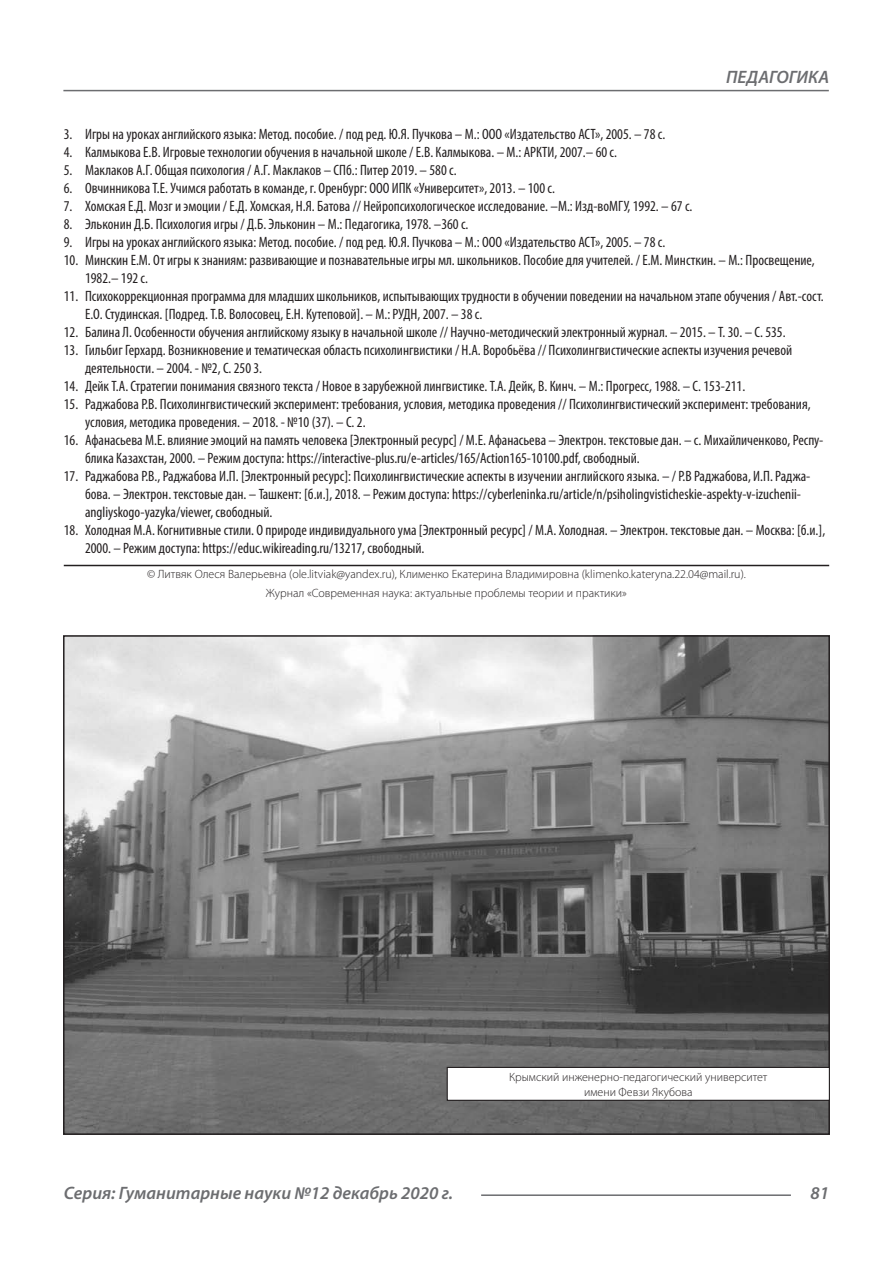
<style>
.page{position:relative;width:893px;height:1263px;background:#fff}
.page>*{position:absolute;margin:0;border:0;box-sizing:border-box;transform-origin:0 0}
.t1{font:italic 600 18px "Myriad Pro";color:#6c6d70}
.t2{font:condensed 15px/18px "Myriad Pro";color:#231f20}
.Автор_копирайт{font:300 12px/14.4px "Myriad Pro";color:#231f20;text-align:center}
</style>
<div class="page">
<hr style="left:63px;top:90px;width:766px;height:1px;background:#6c6d70">
<hr style="left:481px;top:1194px;width:310px;height:2px;background:#6c6d70">
<hr style="left:64px;top:565px;width:765px;height:1px;background:#231f20">
<img style="left:66px;top:638px;width:761px;height:494px">
<div style="left:447px;top:1067px;width:382px;height:33px;background:#fff"></div>
<div style="left:447px;top:1067px;width:383px;height:34px;border:1px solid #231f20"></div>
<p class="t1" style="left:726px;top:66px;width:104px">ПЕДАГОГИКА</p>
<p class="t2" style="left:64px;top:125px;width:603px">3. Игры на уроках английского языка: Метод. пособие. / под ред. Ю.Я. Пучкова – М.: ООО «Издательство АСТ», 2005. – 78 с.</p>
<p class="t2" style="left:64px;top:143px;width:555px">4. Калмыкова Е.В. Игровые технологии обучения в начальной школе / Е.В. Калмыкова. – М.: АРКТИ, 2007.– 60 с.</p>
<p class="t2" style="left:64px;top:161px;width:394px">5. Маклаков А.Г. Общая психология / А.Г. Маклаков – СПб.: Питер 2019. – 580 с.</p>
<p class="t2" style="left:64px;top:179px;width:493px">6. Овчинникова Т.Е. Учимся работать в команде, г. Оренбург: ООО ИПК «Университет», 2013. – 100 с.</p>
<p class="t2" style="left:64px;top:197px;width:630px">7. Хомская Е.Д. Мозг и эмоции / Е.Д. Хомская, Н.Я. Батова // Нейропсихологическое исследование. –М.: Изд‐воМГУ, 1992. – 67 с.</p>
<p class="t2" style="left:64px;top:215px;width:406px">8. Эльконин Д.Б. Психология игры / Д.Б. Эльконин – М.: Педагогика, 1978. –360 с.</p>
<p class="t2" style="left:64px;top:233px;width:603px">9. Игры на уроках английского языка: Метод. пособие. / под ред. Ю.Я. Пучкова – М.: ООО «Издательство АСТ», 2005. – 78 с.</p>
<p class="t2" style="left:85px;top:251px;width:731px;text-indent:-21px">10. Минскин Е.М. От игры к знаниям: развивающие и познавательные игры мл. школьников. Пособие для учителей. / Е.М. Минсткин. – М.: Просвещение,<br>1982.– 192 с.</p>
<p class="t2" style="left:85px;top:287px;width:740px;text-indent:-21px">11. Психокоррекционная программа для младших школьников, испытывающих трудности в обучении поведении на начальном этапе обучения / Авт.-сост.<br>Е.О. Студинская. [Подред. Т.В. Волосовец, Е.Н. Кутеповой]. – М.: РУДН, 2007. – 38 с.</p>
<p class="t2" style="left:64px;top:323px;width:723px">12. Балина Л. Особенности обучения английскому языку в начальной школе // Научно-методический электронный журнал. – 2015. – Т. 30. – С. 535.</p>
<p class="t2" style="left:85px;top:341px;width:709px;text-indent:-21px">13. Гильбиг Герхард. Возникновение и тематическая область психолингвистики / Н.А. Воробьёва // Психолингвистические аспекты изучения речевой деятельности. – 2004. - №2, С. 250 3.</p>
<p class="t2" style="left:64px;top:377px;width:683px">14. Дейк Т.А. Стратегии понимания связного текста / Новое в зарубежной лингвистике. Т.А. Дейк, В. Кинч. – М.: Прогресс, 1988. – С. 153-211.</p>
<p class="t2" style="left:85px;top:395px;width:727px;text-indent:-21px">15. Раджабова Р.В. Психолингвистический эксперимент: требования, условия, методика проведения // Психолингвистический эксперимент: требования, условия, методика проведения. – 2018. - №10 (37). – С. 2.</p>
<p class="t2" style="left:85px;top:431px;width:740px;text-indent:-21px">16. Афанасьева М.Е. влияние эмоций на память человека [Электронный ресурс] / М.Е. Афанасьева – Электрон. текстовые дан. – с. Михайличенково, Респу&shy;блика Казахстан, 2000. – Режим доступа: https://interactive-plus.ru/e-articles/165/Action165-10100.pdf, свободный.</p>
<p class="t2" style="left:85px;top:467px;width:727px;text-indent:-21px">17. Раджабова Р.В., Раджабова И.П. [Электронный ресурс]: Психолингвистические аспекты в изучении английского языка. – / Р.В Раджабова, И.П. Раджа&shy;бова. – Электрон. текстовые дан. – Ташкент: [б.и.], 2018. – Режим доступа: https://cyberleninka.ru/article/n/psiholingvisticheskie-aspekty-v-izuchenii&shy;angliyskogo-yazyka/viewer, свободный.</p>
<p class="t2" style="left:85px;top:521px;width:742px;text-indent:-21px">18. Холодная М.А. Когнитивные стили. О природе индивидуального ума [Электронный ресурс] / М.А. Холодная. – Электрон. текстовые дан. – Москва: [б.и.],<br>2000. – Режим доступа: https://educ.wikireading.ru/13217, свободный.</p>
<p class="Автор_копирайт" style="left:147px;top:566px;width:600px">© Литвяк Олеся Валерьевна (ole.litviak@yandex.ru), Клименко Екатерина Владимировна (klimenko.kateryna.22.04@mail.ru).</p>
<p class="Автор_копирайт" style="left:266px;top:586px;width:363px">Журнал «Современная наука: актуальные проблемы теории и практики»</p>
<p class="Автор_копирайт" style="left:509px;top:1070px;width:260px">Крымский инженерно-педагогический университет имени Февзи Якубова</p>
<p class="t1" style="left:64px;top:1182px;width:391px">Серия: Гуманитарные науки №12 декабрь 2020 г.</p>
<p class="t1" style="left:810px;top:1182px;width:20px">81</p>
</div>
